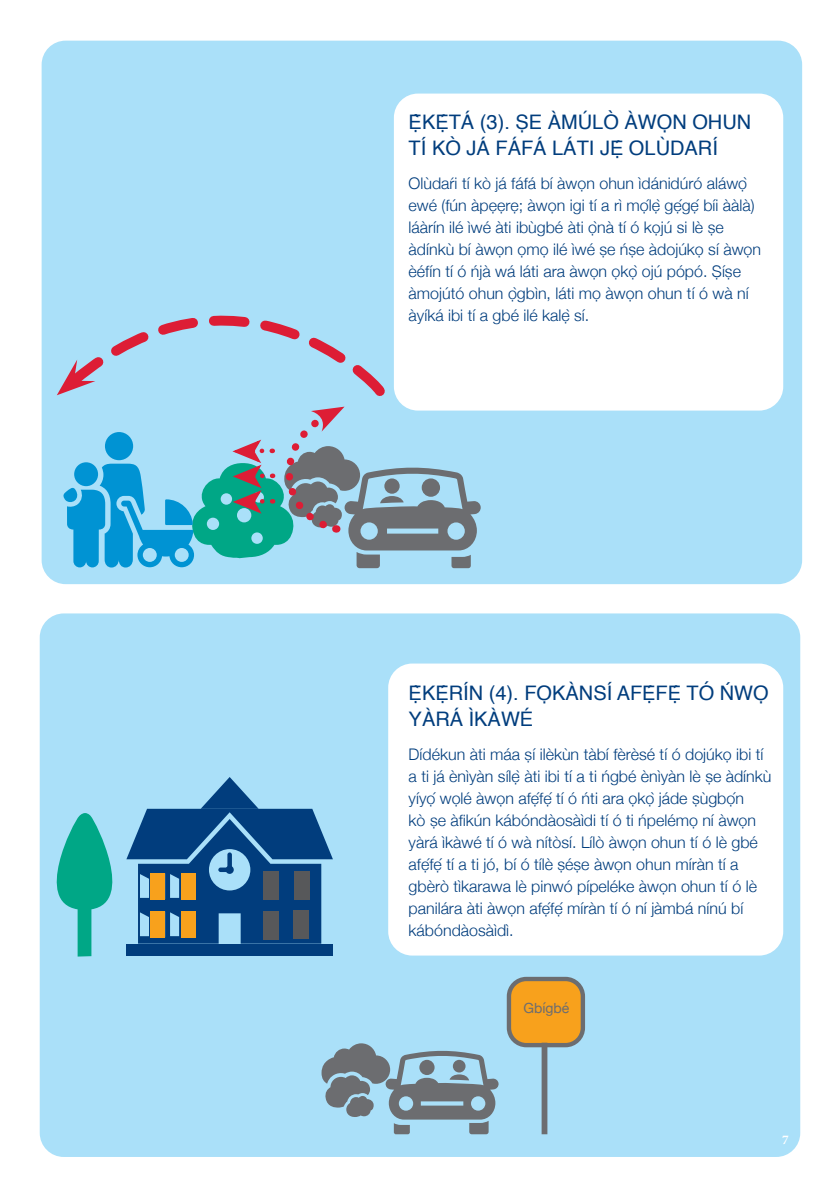
<style>
.page{position:relative;width:840px;height:1191px;background:#fff}
.page>*{position:absolute;margin:0;border:0;box-sizing:border-box;transform-origin:0 0}
.t1{font:20px/26px "Helvetica";color:#013d7d}
.t2{font:300 16px/22px "Helvetica Neue";color:#013d7d}
.t3{font:14px "Helvetica Neue";color:#6c6d70}
.t4{font:700 13.2px "Minion Pro";color:#fff}
</style>
<div class="page">
<div style="left:42px;top:41px;width:759px;height:543px;background:#aae0f9;border-radius:24px"></div>
<div style="left:40px;top:613px;width:759px;height:544px;background:#aae0f9;border-radius:24px"></div>
<div style="left:388px;top:663px;width:394px;height:292px;background:#fff;border-radius:24px"></div>
<div style="left:393px;top:94px;width:389px;height:316px;background:#fff;border-radius:24px"></div>
<svg style="left:321px;top:1043px;width:177px;height:91px"></svg>
<div style="left:508px;top:979px;width:74px;height:66px;background:#f8a11c;border-radius:17px"></div>
<div style="left:506px;top:976px;width:78px;height:71px;border:4px solid #6c6d70;border-radius:17px"></div>
<div style="left:541px;top:1042px;width:6px;height:92px;background:#6c6d70"></div>
<svg style="left:39px;top:777px;width:294px;height:179px"></svg>
<svg style="left:94px;top:315px;width:291px;height:81px"></svg>
<svg style="left:57px;top:359px;width:38px;height:36px"></svg>
<svg style="left:63px;top:406px;width:417px;height:162px"></svg>
<div style="left:251px;top:532px;width:11px;height:12px;background:#aae0f9;border-radius:50%"></div>
<p class="t1" style="left:408px;top:110px;width:344px">Ẹ̀KẸ́TÁ (3). ṢE ÀMÚLÒ ÀWỌN OHUN<br>TÍ KÒ JÁ FÁFÁ LÁTI JẸ́OLÙDARÍ</p>
<p class="t2" style="left:408px;top:171px;width:354px">Olùdaŕi tí kò já fáfá bí àwọn ohun ìdánidúró aláwọ̀ ewé (fún àpẹẹrẹ; àwọn igi tí a rì mọ́lẹ̀ gẹ́gẹ́ bíi ààlà) láàrín ilé ìwé àti ibùgbé àti ọ̀nà tí ó kọjú si lè ṣe àdínkù bí àwọn ọmọ ilé ìwé ṣe ńṣe àdojúkọ sí àwọn èéfín tí ó ńjà wá láti ara àwọn ọkọ̀ ojú pópó. Ṣíṣe àmojútó ohun ọ̀gbìn, láti mọ àwọn ohun tí ó wà ní àyíká ibi tí a gbé ilé kalẹ̀ sí.</p>
<p class="t1" style="left:408px;top:680px;width:361px">Ẹ̀KẸ́RÍN (4). FỌKÀNSÍ AFẸ́FẸ́TÓ ŃWỌ<br>YÀRÁ ÌKÀWÉ</p>
<p class="t2" style="left:408px;top:742px;width:364px">Dídékun àti máa ṣí ilèkùn tàbí fèrèsé tí ó dojúkọ ibi tí a ti já ènìyàn sílẹ̀ àti ibi tí a ti ńgbé ènìyàn lè ṣe àdínkù yíyọ́ wọlé àwọn afẹ́fẹ́ tí ó ńti ara ọkọ̀ jáde ṣùgbọ́n<br>kò ṣe àfikún kábóndàosàìdi tí ó ti ńpelémọ ní àwọn yàrá ìkàwé tí ó wà nítòsí. Lílò àwọn ohun tí ó lè gbé afẹ́fẹ́ tí a ti jó, bí ó tílè ṣéṣe àwọn ohun míràn tí a gbèrò tìkarawa lè pinwó pípeléke àwọn ohun tí ó lè panilára àti àwọn afẹ́fẹ́ míràn tí ó ní jàmbá nínú bí kábóndàosàìdì.</p>
<p class="t3" style="left:523px;top:998px;width:47px">Gbígbé</p>
<p class="t4" style="left:781px;top:1130px;width:8px">7</p>
</div>
